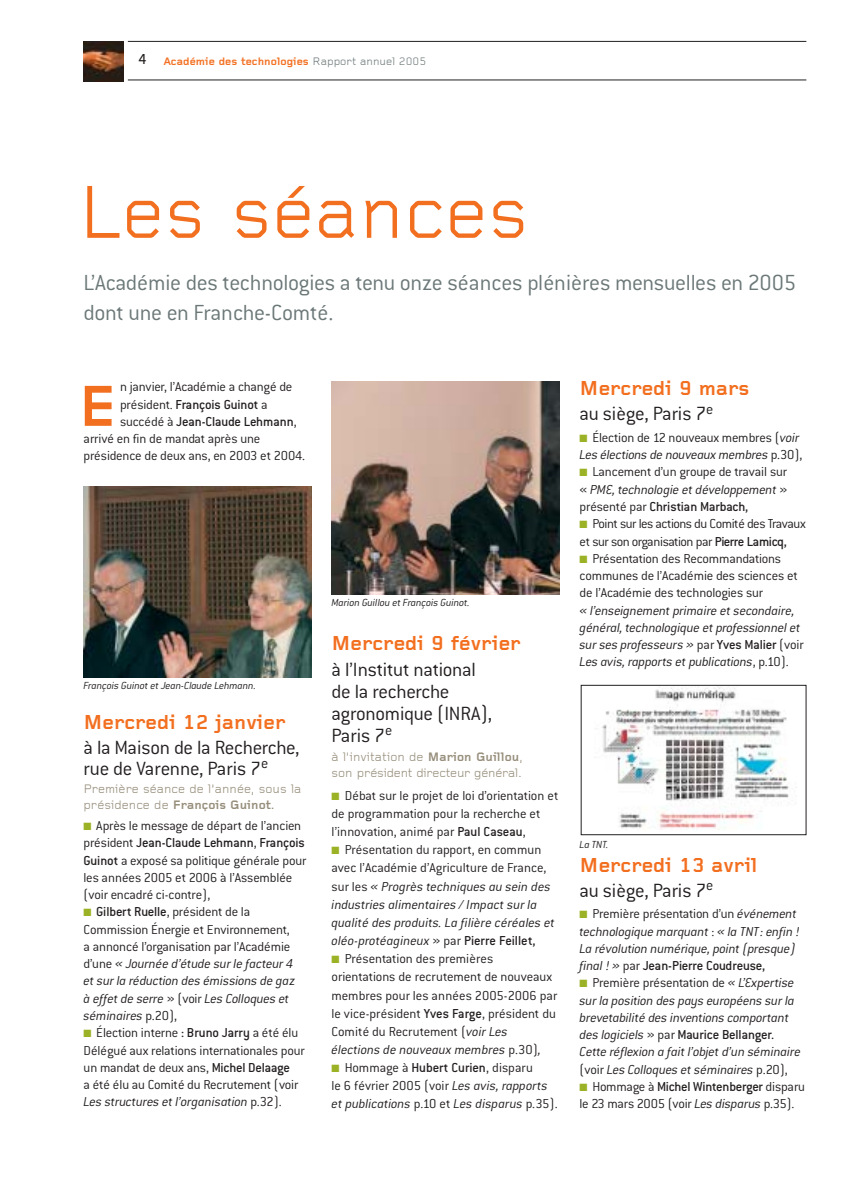
<style>
.page{position:relative;width:849px;height:1190px;background:#fff}
.page>*{position:absolute;margin:0;border:0;box-sizing:border-box;transform-origin:0 0}
.t1{font:77.7px "Foundry Gridnik";color:#f36f20}
.t2{font:700 59.85px "Foundry Gridnik";color:#f36f20}
.t3{font:300 24px/30px "Conduit ITC";letter-spacing:-.015em;color:#6c7878}
.t4{font:300 21px/21.9px "Conduit ITC";letter-spacing:-.015em;color:#231f1f}
.t5{font:700 21px "Foundry Gridnik";color:#f36f20}
.t6{font:300 14.25px/17.2px "Conduit ITC";letter-spacing:-.01em;color:#231f1f}
.t7{font:italic 300 14.25px/17.2px "Conduit ITC";letter-spacing:-.01em;color:#231f1f}
.t8{font:300 14.25px/17.2px "Conduit ITC";letter-spacing:-.035em;color:#231f1f}
.t9{font:500 14.25px "Conduit ITC";letter-spacing:-.02em;color:#231f1f}
.t10{font:12.75px/16.2px "Foundry Gridnik";letter-spacing:-.02em;color:#968d7a}
.t11{font:12.75px/15.3px "Foundry Gridnik";color:#968d7a}
.t12{font:italic 300 11.25px "Conduit ITC";letter-spacing:-.015em;color:#231f1f}
.t13{font:700 11.25px "Foundry Gridnik";color:#f36f20}
.s1{font-weight:500;font-size:15px;color:#231f1f}
.s2{font-weight:400;color:#6c7878}
.s3{font-weight:300}
.s4{font-weight:700}
.s5{font-weight:500}
.s6{color:#9bb226}
.s7{font-style:italic}
.s8{font-style:normal}
.s9{font-weight:500;font-style:normal}
</style>
<div class="page">
<img style="left:84px;top:41px;width:40px;height:40px">
<hr style="left:128px;top:41px;width:678px;height:1px;background:#231f1f">
<hr style="left:128px;top:80px;width:678px;height:1px;background:#231f1f">
<img style="left:84px;top:487px;width:227px;height:190px">
<img style="left:332px;top:381px;width:227px;height:214px">
<img style="left:602px;top:687px;width:195px;height:143px">
<div style="left:581px;top:685px;width:225px;height:150px;border:1px solid #231f1f"></div>
<p class="t13" style="left:138px;top:57px;width:290px"><span class="s1">4</span> Académie des technologies <span class="s2">Rapport annuel 2005</span></p>
<h1 class="t1" style="left:78px;top:186px;width:453px">Les séances</h1>
<h3 class="t3" style="left:84px;top:270px;width:714px">L’Académie des technologies a tenu onze séances plénières mensuelles en 2005 dont une en Franche-Comté.</h3>
<h2 class="t2" style="left:78px;top:386px;width:40px">E</h2>
<p class="t6" style="left:120px;top:380px;width:174px">n janvier, l’Académie a changé de</p>
<p class="t9" style="left:120px;top:399px;width:149px"><span class="s3">président.</span> François Guinot <span class="s3">a</span></p>
<p class="t9" style="left:120px;top:416px;width:178px"><span class="s3">succédé à</span> Jean-Claude Lehmann<span class="s3">,</span></p>
<p class="t6" style="left:84px;top:431px;width:178px">arrivé en fin de mandat après une</p>
<p class="t6" style="left:84px;top:449px;width:223px">présidence de deux ans, en 2003 et 2004.</p>
<p class="t12" style="left:84px;top:682px;width:174px">François Guinot et Jean-Claude Lehmann.</p>
<h3 class="t5" style="left:84px;top:714px;width:204px">Mercredi 12 janvier</h3>
<h3 class="t4" style="left:84px;top:739px;width:218px;line-height:21px">à la Maison de la Recherche, rue de Varenne, Paris 7<sup>e</sup></h3>
<p class="t11" style="left:84px;top:782px;width:220px">Première séance de l’année, sous la présidence de <span class="s4">François Guinot</span><span class="s5">.</span></p>
<p class="t6" style="left:84px;top:818px;width:224px"><span class="s6">■</span> Après le message de départ de l’ancien président <span class="s5">Jean-Claude Lehmann</span>, <span class="s5">François Guinot</span> a exposé sa politique générale pour les années 2005 et 2006 à l’Assemblée (voir encadré ci-contre),</p>
<p class="t6" style="left:84px;top:904px;width:213px"><span class="s6">■</span> <span class="s5">Gilbert Ruelle</span>, président de la Commission Énergie et Environnement, a annoncé l’organisation par l’Académie d’une <span class="s7">« Journée d’étude sur le facteur 4 et sur la réduction des émissions de gaz à effet de serre</span> » (voir <span class="s7">Les Colloques et séminaires</span> p.20),</p>
<p class="t6" style="left:84px;top:1025px;width:223px"><span class="s6">■</span> Élection interne <span class="s5">: Bruno Jarry</span> a été élu Délégué aux relations internationales pour un mandat de deux ans, <span class="s5">Michel Delaage<br></span>a été élu au Comité du Recrutement (voir <span class="s7">Les structures et l’organisation</span> p.32).</p>
<p class="t12" style="left:332px;top:598px;width:140px">Marion Guillou et François Guinot.</p>
<h3 class="t5" style="left:332px;top:636px;width:191px">Mercredi 9 février</h3>
<h3 class="t4" style="left:332px;top:661px;width:162px">à l’Institut national de la recherche agronomique (INRA),<br>Paris 7<sup>e</sup></h3>
<p class="t10" style="left:332px;top:750px;width:193px">à l’invitation de <span class="s4">Marion Guillou</span>, son président directeur général.</p>
<p class="t6" style="left:332px;top:787px;width:228px;line-height:18.1px"><span class="s6">■</span> Débat sur le projet de loi d’orientation et de programmation pour la recherche et l’innovation, animé par <span class="s5">Paul Caseau</span>,</p>
<p class="t7" style="left:332px;top:842px;width:225px;line-height:18.1px"><span class="s6">■</span> <span class="s8">Présentation du rapport, en commun avec l’Académie d’Agriculture de France, sur les</span> « Progrès techniques au sein des industries alimentaires / Impact sur la qualité des produits. La filière céréales et oléo-protéagineux <span class="s8">» par</span> <span class="s9">Pierre Feillet,</span></p>
<p class="t6" style="left:332px;top:951px;width:227px;line-height:18.1px"><span class="s6">■</span> Présentation des premières orientations de recrutement de nouveaux membres pour les années 2005-2006 par le vice-président <span class="s5">Yves Farge</span>, président du Comité du Recrutement (<span class="s7">voir Les élections de nouveaux membres</span> p.30)<span class="s7">,</span></p>
<p class="t6" style="left:332px;top:1060px;width:228px;line-height:18.1px"><span class="s6">■</span> Hommage à <span class="s5">Hubert Curien</span>, disparu<br>le 6 février 2005 (voir <span class="s7">Les avis, rapports et publications</span> p.10 et <span class="s7">Les disparus</span> p.35).</p>
<h3 class="t5" style="left:580px;top:381px;width:172px">Mercredi 9 mars</h3>
<h3 class="t4" style="left:580px;top:405px;width:135px">au siège, Paris 7<sup>e</sup></h3>
<p class="t6" style="left:580px;top:430px;width:224px"><span class="s6">■</span> Élection de 12 nouveaux membres (<span class="s7">voir<br>Les élections de nouveaux membres</span> p.30),</p>
<p class="t6" style="left:580px;top:465px;width:209px;text-align:justify"><span class="s6">■</span> Lancement d’un groupe de travail sur « <span class="s7">PME, technologie et développement</span> » présenté par <span class="s5">Christian Marbach,</span></p>
<p class="t8" style="left:580px;top:516px;width:228px"><span class="s6">■</span> Point sur les actions du Comité des Travaux et sur son organisation par <span class="s5">Pierre Lamicq,</span></p>
<p class="t6" style="left:580px;top:551px;width:220px"><span class="s6">■</span> Présentation des Recommandations communes de l’Académie des sciences et de l’Académie des technologies sur</p>
<p class="t7" style="left:580px;top:603px;width:225px">« l’enseignement primaire et secondaire, général, technologique et professionnel et sur ses professeurs » <span class="s8">par</span> <span class="s9">Yves Malier</span> <span class="s8">(voir </span>Les avis, rapports et publications<span class="s8">, p.10).</span></p>
<p class="t12" style="left:580px;top:840px;width:30px">La TNT.</p>
<h3 class="t5" style="left:580px;top:857px;width:179px">Mercredi 13 avril</h3>
<h3 class="t4" style="left:580px;top:881px;width:135px">au siège, Paris 7<sup>e</sup></h3>
<p class="t7" style="left:580px;top:906px;width:222px"><span class="s6">■</span> <span class="s8">Première présentation d’un</span> événement technologique marquant <span class="s8">:</span> « la TNT: enfin !<br>La révolution numérique, point (presque) final ! » <span class="s8">par</span> <span class="s9">Jean-Pierre Coudreuse,</span></p>
<p class="t7" style="left:580px;top:975px;width:223px"><span class="s6">■</span> <span class="s8">Première présentation de</span> « L’Expertise sur la position des pays européens sur la brevetabilité des inventions comportant des logiciels <span class="s8">» par</span> <span class="s9">Maurice Bellanger.<br></span>Cette réflexion a fait l’objet d’un séminaire <span class="s8">(voir</span> Les Colloques et séminaires <span class="s8">p.20),</span></p>
<p class="t6" style="left:580px;top:1079px;width:227px"><span class="s6">■</span> Hommage à <span class="s5">Michel Wintenberger</span> disparu le 23 mars 2005 (voir <span class="s7">Les disparus</span> p.35).</p>
</div>
